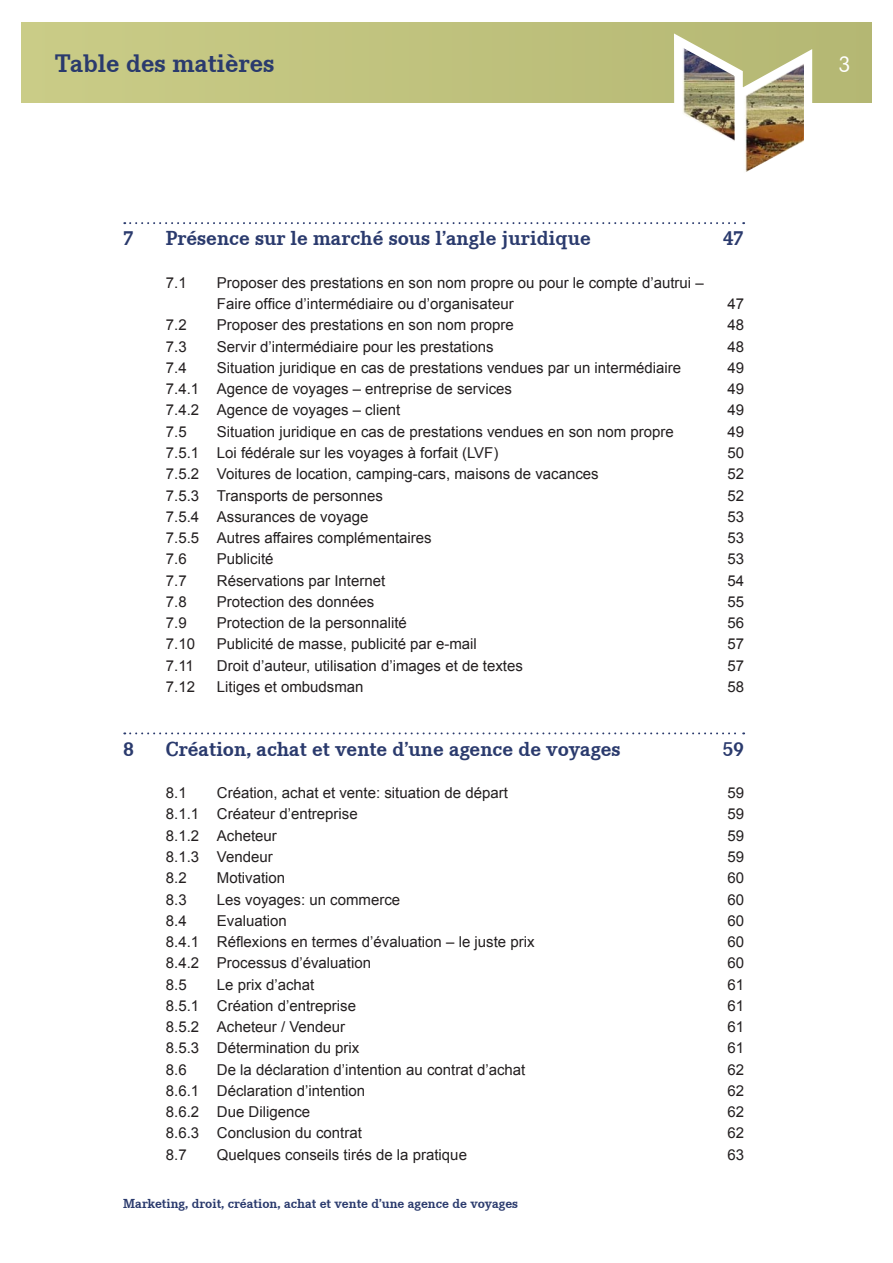
<style>
.page{position:relative;width:893px;height:1263px;background:#fff}
.page>*{position:absolute;margin:0;border:0;box-sizing:border-box;transform-origin:0 0}
.Rubriktitel{font:700 26.25px "Corporate E";color:#2a3a6d}
.Rubriktitel-2{font:24px "Corporate E";color:#fff}
.IVZ_Subtitle_FR{font:700 21px "Corporate E";color:#2a3a6d}
.IVZ_Body_FR{font:15px "Arial";color:#231f20}
.t1{font:700 13.5px "Corporate E";color:#2a3a6d}
</style>
<div class="page">
<div style="left:21px;top:22px;width:851px;height:81px;background:#c1c37f"></div>
<svg style="left:124px;top:222px;width:620px;height:2px"></svg>
<svg style="left:124px;top:732px;width:620px;height:2px"></svg>
<img style="left:674px;top:29px;width:142px;height:143px">
<p class="Rubriktitel" style="left:55px;top:48px;width:221px">Table des matières</p>
<p class="Rubriktitel-2" style="left:838px;top:51px;width:14px">3</p>
<p class="IVZ_Subtitle_FR" style="left:123px;top:227px;width:12px">7</p>
<p class="IVZ_Subtitle_FR" style="left:166px;top:227px;width:426px">Présence sur le marché sous l’angle juridique</p>
<p class="IVZ_Subtitle_FR" style="left:723px;top:227px;width:23px">47</p>
<p class="IVZ_Body_FR" style="left:166px;top:273px;width:22px">7.1</p>
<p class="IVZ_Body_FR" style="left:217px;top:273px;width:488px">Proposer des prestations en son nom propre ou pour le compte d’autrui –</p>
<p class="IVZ_Body_FR" style="left:217px;top:294px;width:298px">Faire office d’intermédiaire ou d’organisateur</p>
<p class="IVZ_Body_FR" style="left:727px;top:294px;width:18px">47</p>
<p class="IVZ_Body_FR" style="left:166px;top:315px;width:22px">7.2</p>
<p class="IVZ_Body_FR" style="left:217px;top:315px;width:298px">Proposer des prestations en son nom propre</p>
<p class="IVZ_Body_FR" style="left:727px;top:315px;width:18px">48</p>
<p class="IVZ_Body_FR" style="left:166px;top:337px;width:22px">7.3</p>
<p class="IVZ_Body_FR" style="left:217px;top:337px;width:278px">Servir d’intermédiaire pour les prestations</p>
<p class="IVZ_Body_FR" style="left:727px;top:337px;width:18px">48</p>
<p class="IVZ_Body_FR" style="left:166px;top:358px;width:22px">7.4</p>
<p class="IVZ_Body_FR" style="left:217px;top:358px;width:466px">Situation juridique en cas de prestations vendues par un intermédiaire</p>
<p class="IVZ_Body_FR" style="left:727px;top:358px;width:18px">49</p>
<p class="IVZ_Body_FR" style="left:166px;top:379px;width:348px">7.4.1 Agence de voyages – entreprise de services</p>
<p class="IVZ_Body_FR" style="left:727px;top:379px;width:18px">49</p>
<p class="IVZ_Body_FR" style="left:166px;top:400px;width:236px">7.4.2 Agence de voyages – client</p>
<p class="IVZ_Body_FR" style="left:727px;top:400px;width:18px">49</p>
<p class="IVZ_Body_FR" style="left:166px;top:422px;width:22px">7.5</p>
<p class="IVZ_Body_FR" style="left:217px;top:422px;width:458px">Situation juridique en cas de prestations vendues en son nom propre</p>
<p class="IVZ_Body_FR" style="left:727px;top:422px;width:18px">49</p>
<p class="IVZ_Body_FR" style="left:166px;top:443px;width:334px">7.5.1 Loi fédérale sur les voyages à forfait (LVF)</p>
<p class="IVZ_Body_FR" style="left:727px;top:443px;width:18px">50</p>
<p class="IVZ_Body_FR" style="left:166px;top:464px;width:434px">7.5.2 Voitures de location, camping-cars, maisons de vacances</p>
<p class="IVZ_Body_FR" style="left:727px;top:464px;width:18px">52</p>
<p class="IVZ_Body_FR" style="left:166px;top:485px;width:219px">7.5.3 Transports de personnes</p>
<p class="IVZ_Body_FR" style="left:727px;top:485px;width:18px">52</p>
<p class="IVZ_Body_FR" style="left:166px;top:507px;width:204px">7.5.4 Assurances de voyage</p>
<p class="IVZ_Body_FR" style="left:727px;top:507px;width:18px">53</p>
<p class="IVZ_Body_FR" style="left:166px;top:528px;width:267px">7.5.5 Autres affaires complémentaires</p>
<p class="IVZ_Body_FR" style="left:727px;top:528px;width:18px">53</p>
<p class="IVZ_Body_FR" style="left:166px;top:549px;width:22px">7.6</p>
<p class="IVZ_Body_FR" style="left:217px;top:549px;width:58px">Publicité</p>
<p class="IVZ_Body_FR" style="left:727px;top:549px;width:18px">53</p>
<p class="IVZ_Body_FR" style="left:166px;top:570px;width:22px">7.7</p>
<p class="IVZ_Body_FR" style="left:217px;top:570px;width:170px">Réservations par Internet</p>
<p class="IVZ_Body_FR" style="left:727px;top:570px;width:18px">54</p>
<p class="IVZ_Body_FR" style="left:166px;top:592px;width:22px">7.8</p>
<p class="IVZ_Body_FR" style="left:217px;top:592px;width:159px">Protection des données</p>
<p class="IVZ_Body_FR" style="left:727px;top:592px;width:18px">55</p>
<p class="IVZ_Body_FR" style="left:166px;top:613px;width:22px">7.9</p>
<p class="IVZ_Body_FR" style="left:217px;top:613px;width:192px">Protection de la personnalité</p>
<p class="IVZ_Body_FR" style="left:727px;top:613px;width:18px">56</p>
<p class="IVZ_Body_FR" style="left:166px;top:634px;width:31px">7.10</p>
<p class="IVZ_Body_FR" style="left:217px;top:634px;width:262px">Publicité de masse, publicité par e-mail</p>
<p class="IVZ_Body_FR" style="left:727px;top:634px;width:18px">57</p>
<p class="IVZ_Body_FR" style="left:166px;top:655px;width:30px">7.11</p>
<p class="IVZ_Body_FR" style="left:217px;top:655px;width:307px">Droit d’auteur, utilisation d’images et de textes</p>
<p class="IVZ_Body_FR" style="left:727px;top:655px;width:18px">57</p>
<p class="IVZ_Body_FR" style="left:166px;top:677px;width:31px">7.12</p>
<p class="IVZ_Body_FR" style="left:217px;top:677px;width:148px">Litiges et ombudsman</p>
<p class="IVZ_Body_FR" style="left:727px;top:677px;width:18px">58</p>
<p class="IVZ_Subtitle_FR" style="left:123px;top:737px;width:12px">8</p>
<p class="IVZ_Subtitle_FR" style="left:166px;top:737px;width:456px">Création, achat et vente d’une agence de voyages</p>
<p class="IVZ_Subtitle_FR" style="left:722px;top:737px;width:23px">59</p>
<p class="IVZ_Body_FR" style="left:166px;top:783px;width:22px">8.1</p>
<p class="IVZ_Body_FR" style="left:217px;top:783px;width:292px">Création, achat et vente: situation de départ</p>
<p class="IVZ_Body_FR" style="left:727px;top:783px;width:18px">59</p>
<p class="IVZ_Body_FR" style="left:166px;top:804px;width:193px">8.1.1 Créateur d’entreprise</p>
<p class="IVZ_Body_FR" style="left:727px;top:804px;width:18px">59</p>
<p class="IVZ_Body_FR" style="left:166px;top:826px;width:113px">8.1.2 Acheteur</p>
<p class="IVZ_Body_FR" style="left:727px;top:826px;width:18px">59</p>
<p class="IVZ_Body_FR" style="left:166px;top:847px;width:108px">8.1.3 Vendeur</p>
<p class="IVZ_Body_FR" style="left:727px;top:847px;width:18px">59</p>
<p class="IVZ_Body_FR" style="left:166px;top:868px;width:22px">8.2</p>
<p class="IVZ_Body_FR" style="left:217px;top:868px;width:70px">Motivation</p>
<p class="IVZ_Body_FR" style="left:727px;top:868px;width:18px">60</p>
<p class="IVZ_Body_FR" style="left:166px;top:889px;width:22px">8.3</p>
<p class="IVZ_Body_FR" style="left:217px;top:889px;width:185px">Les voyages: un commerce</p>
<p class="IVZ_Body_FR" style="left:727px;top:889px;width:18px">60</p>
<p class="IVZ_Body_FR" style="left:166px;top:911px;width:22px">8.4</p>
<p class="IVZ_Body_FR" style="left:217px;top:911px;width:72px">Evaluation</p>
<p class="IVZ_Body_FR" style="left:727px;top:911px;width:18px">60</p>
<p class="IVZ_Body_FR" style="left:166px;top:932px;width:370px">8.4.1 Réflexions en termes d’évaluation – le juste prix</p>
<p class="IVZ_Body_FR" style="left:727px;top:932px;width:18px">60</p>
<p class="IVZ_Body_FR" style="left:166px;top:953px;width:207px">8.4.2 Processus d’évaluation</p>
<p class="IVZ_Body_FR" style="left:727px;top:953px;width:18px">60</p>
<p class="IVZ_Body_FR" style="left:166px;top:974px;width:22px">8.5</p>
<p class="IVZ_Body_FR" style="left:217px;top:974px;width:99px">Le prix d’achat</p>
<p class="IVZ_Body_FR" style="left:727px;top:974px;width:18px">61</p>
<p class="IVZ_Body_FR" style="left:166px;top:996px;width:192px">8.5.1 Création d’entreprise</p>
<p class="IVZ_Body_FR" style="left:727px;top:996px;width:18px">61</p>
<p class="IVZ_Body_FR" style="left:166px;top:1017px;width:181px">8.5.2 Acheteur / Vendeur</p>
<p class="IVZ_Body_FR" style="left:727px;top:1017px;width:18px">61</p>
<p class="IVZ_Body_FR" style="left:166px;top:1038px;width:195px">8.5.3 Détermination du prix</p>
<p class="IVZ_Body_FR" style="left:727px;top:1038px;width:18px">61</p>
<p class="IVZ_Body_FR" style="left:166px;top:1059px;width:22px">8.6</p>
<p class="IVZ_Body_FR" style="left:217px;top:1059px;width:310px">De la déclaration d’intention au contrat d’achat</p>
<p class="IVZ_Body_FR" style="left:727px;top:1059px;width:18px">62</p>
<p class="IVZ_Body_FR" style="left:166px;top:1081px;width:201px">8.6.1 Déclaration d’intention</p>
<p class="IVZ_Body_FR" style="left:727px;top:1081px;width:18px">62</p>
<p class="IVZ_Body_FR" style="left:166px;top:1102px;width:146px">8.6.2 Due Diligence</p>
<p class="IVZ_Body_FR" style="left:727px;top:1102px;width:18px">62</p>
<p class="IVZ_Body_FR" style="left:166px;top:1123px;width:198px">8.6.3 Conclusion du contrat</p>
<p class="IVZ_Body_FR" style="left:727px;top:1123px;width:18px">62</p>
<p class="IVZ_Body_FR" style="left:166px;top:1144px;width:22px">8.7</p>
<p class="IVZ_Body_FR" style="left:217px;top:1144px;width:252px">Quelques conseils tirés de la pratique</p>
<p class="IVZ_Body_FR" style="left:727px;top:1144px;width:18px">63</p>
<p class="t1" style="left:123px;top:1196px;width:396px">Marketing, droit, création, achat et vente d’une agence de voyages</p>
</div>
